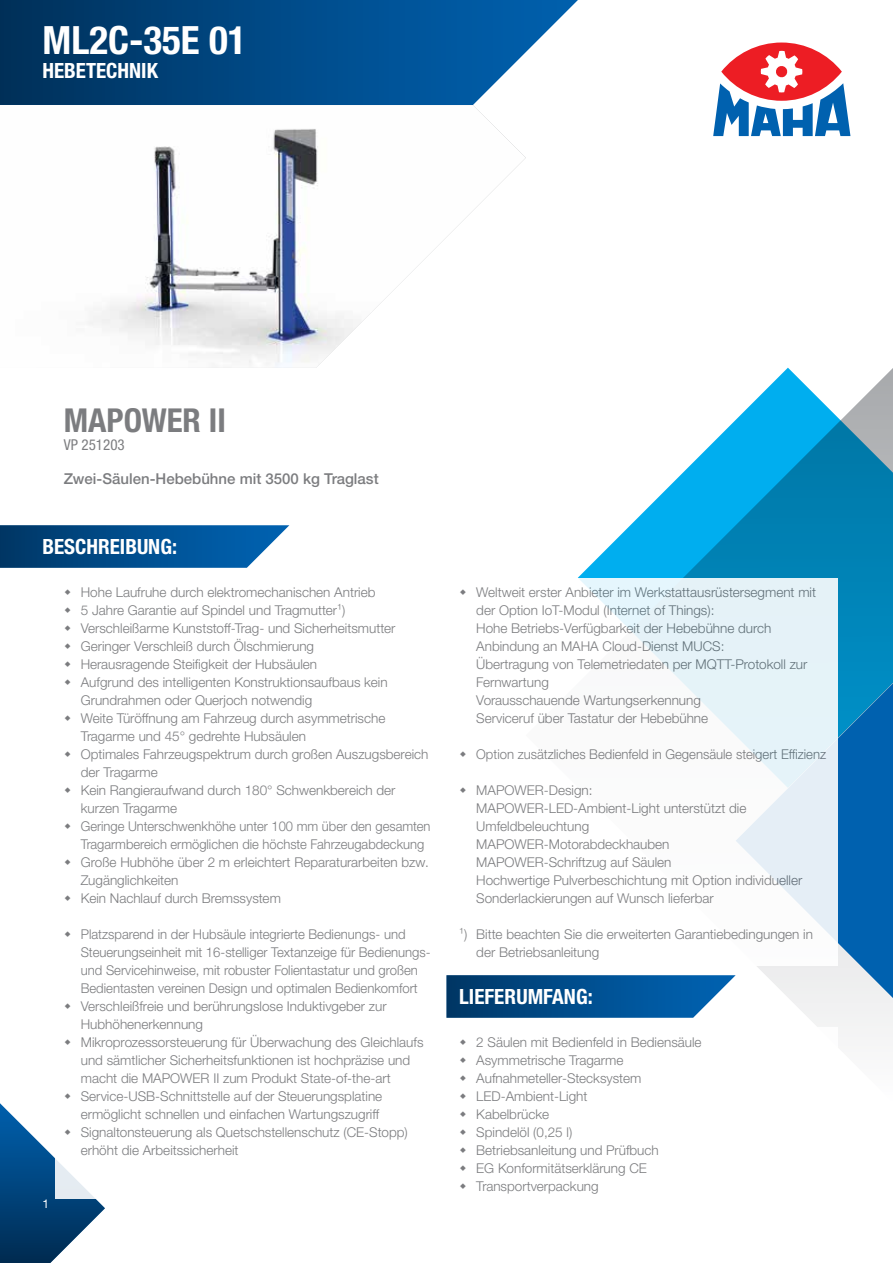
<style>
.page{position:relative;width:893px;height:1263px;background:#fff}
.page>*{position:absolute;margin:0;border:0;box-sizing:border-box;transform-origin:0 0}
.t1{font:700 condensed 39px "Helvetica Neue LTW1 G";color:#fff}
.t2{font:700 condensed 33px "Helvetica Neue LTW1 G";color:#6d6e71}
.t3{font:700 condensed 21px "Helvetica Neue LTW1 G";color:#fff}
.t4{font:500 15px "Helvetica Neue LTW1 G";color:#6d6e71}
.t5{font:condensed 15px "Helvetica Neue LTW1 G";color:#6d6e71}
.t6{font:300 13.5px/18px "Helvetica Neue LTW1 G";color:#6d6e71}
.t7{font:12px "Helvetica Neue LTW1 G";color:#fff}
</style>
<div class="page">
<svg style="left:578px;top:368px;width:315px;height:669px"></svg>
<svg style="left:736px;top:683px;width:157px;height:315px;background:#3987c0"></svg>
<svg style="left:0;top:0;width:578px;height:105px;background:#17588e"></svg>
<svg style="left:0;top:525px;width:289px;height:43px;background:#135b95"></svg>
<svg style="left:446px;top:975px;width:290px;height:43px;background:#155c96"></svg>
<svg style="left:721px;top:43px;width:121px;height:58px"></svg>
<svg style="left:713px;top:51px;width:137px;height:85px"></svg>
<img style="left:88px;top:105px;width:438px;height:263px">
<div style="left:451px;top:1028px;width:387px;height:171px;background:#fff"></div>
<svg style="left:578px;top:578px;width:260px;height:387px"></svg>
<svg style="left:0;top:1103px;width:105px;height:160px"></svg>
<h1 class="t1" style="left:43px;top:17px;width:206px">ML2C-35E 01</h1>
<h3 class="t3" style="left:43px;top:58px;width:117px">HEBETECHNIK</h3>
<h2 class="t2" style="left:64px;top:401px;width:164px">MAPOWER II</h2>
<p class="t5" style="left:64px;top:436px;width:62px">VP 251203</p>
<p class="t4" style="left:64px;top:470px;width:316px">Zwei-Säulen-Hebebühne mit 3500 kg Traglast</p>
<h3 class="t3" style="left:43px;top:534px;width:136px">BESCHREIBUNG:</h3>
<p class="t7" style="left:43px;top:1196px;width:8px">1</p>
<p class="t6" style="left:81px;top:583px;width:351px">Hohe Laufruhe durch elektromechanischen Antrieb<br>5 Jahre Garantie auf Spindel und Tragmutter¹)<br>Verschleißarme Kunststoff-Trag- und Sicherheitsmutter Geringer Verschleiß durch Ölschmierung<br>Herausragende Steifigkeit der Hubsäulen<br>Aufgrund des intelligenten Konstruktionsaufbaus kein Grundrahmen oder Querjoch notwendig<br>Weite Türöffnung am Fahrzeug durch asymmetrische Tragarme und 45° gedrehte Hubsäulen<br>Optimales Fahrzeugspektrum durch großen Auszugsbereich der Tragarme<br>Kein Rangieraufwand durch 180° Schwenkbereich der kurzen Tragarme<br>Geringe Unterschwenkhöhe unter 100 mm über den gesamten Tragarmbereich ermöglichen die höchste Fahrzeugabdeckung Große Hubhöhe über 2 m erleichtert Reparaturarbeiten bzw.<br>Zugänglichkeiten<br>Kein Nachlauf durch Bremssystem</p>
<p class="t6" style="left:81px;top:925px;width:351px">Platzsparend in der Hubsäule integrierte Bedienungs- und Steuerungseinheit mit 16-stelliger Textanzeige für Bedienungs&shy;und Servicehinweise, mit robuster Folientastatur und großen Bedientasten vereinen Design und optimalen Bedienkomfort Verschleißfreie und berührungslose Induktivgeber zur Hubhöhenerkennung<br>Mikroprozessorsteuerung für Überwachung des Gleichlaufs und sämtlicher Sicherheitsfunktionen ist hochpräzise und macht die MAPOWER II zum Produkt State-of-the-art Service-USB-Schnittstelle auf der Steuerungsplatine ermöglicht schnellen und einfachen Wartungszugriff Signaltonsteuerung als Quetschstellenschutz (CE-Stopp) erhöht die Arbeitssicherheit</p>
<p class="t6" style="left:476px;top:583px;width:341px">Weltweit erster Anbieter im Werkstattausrüstersegment mit der Option IoT-Modul (Internet of Things):<br>Hohe Betriebs-Verfügbarkeit der Hebebühne durch Anbindung an MAHA Cloud-Dienst MUCS:<br>Übertragung von Telemetriedaten per MQTT-Protokoll zur Fernwartung<br>Vorausschauende Wartungserkennung<br>Serviceruf über Tastatur der Hebebühne</p>
<p class="t6" style="left:476px;top:745px;width:351px">Option zusätzliches Bedienfeld in Gegensäule steigert Effizienz</p>
<p class="t6" style="left:476px;top:781px;width:328px">MAPOWER-Design:<br>MAPOWER-LED-Ambient-Light unterstützt die Umfeldbeleuchtung<br>MAPOWER-Motorabdeckhauben MAPOWER-Schriftzug auf Säulen<br>Hochwertige Pulverbeschichtung mit Option individueller Sonderlackierungen auf Wunsch lieferbar</p>
<p class="t6" style="left:476px;top:925px;width:338px;text-indent:-17px">¹) Bitte beachten Sie die erweiterten Garantiebedingungen in der Betriebsanleitung</p>
<h3 class="t3" style="left:459px;top:984px;width:135px">LIEFERUMFANG:</h3>
<p class="t6" style="left:476px;top:1033px;width:227px">2 Säulen mit Bedienfeld in Bediensäule<br>Asymmetrische Tragarme<br>Aufnahmeteller-Stecksystem<br>LED-Ambient-Light<br>Kabelbrücke<br>Spindelöl (0,25 l)<br>Betriebsanleitung und Prüfbuch<br>EG Konformitätserklärung CE<br>Transportverpackung</p>
</div>
